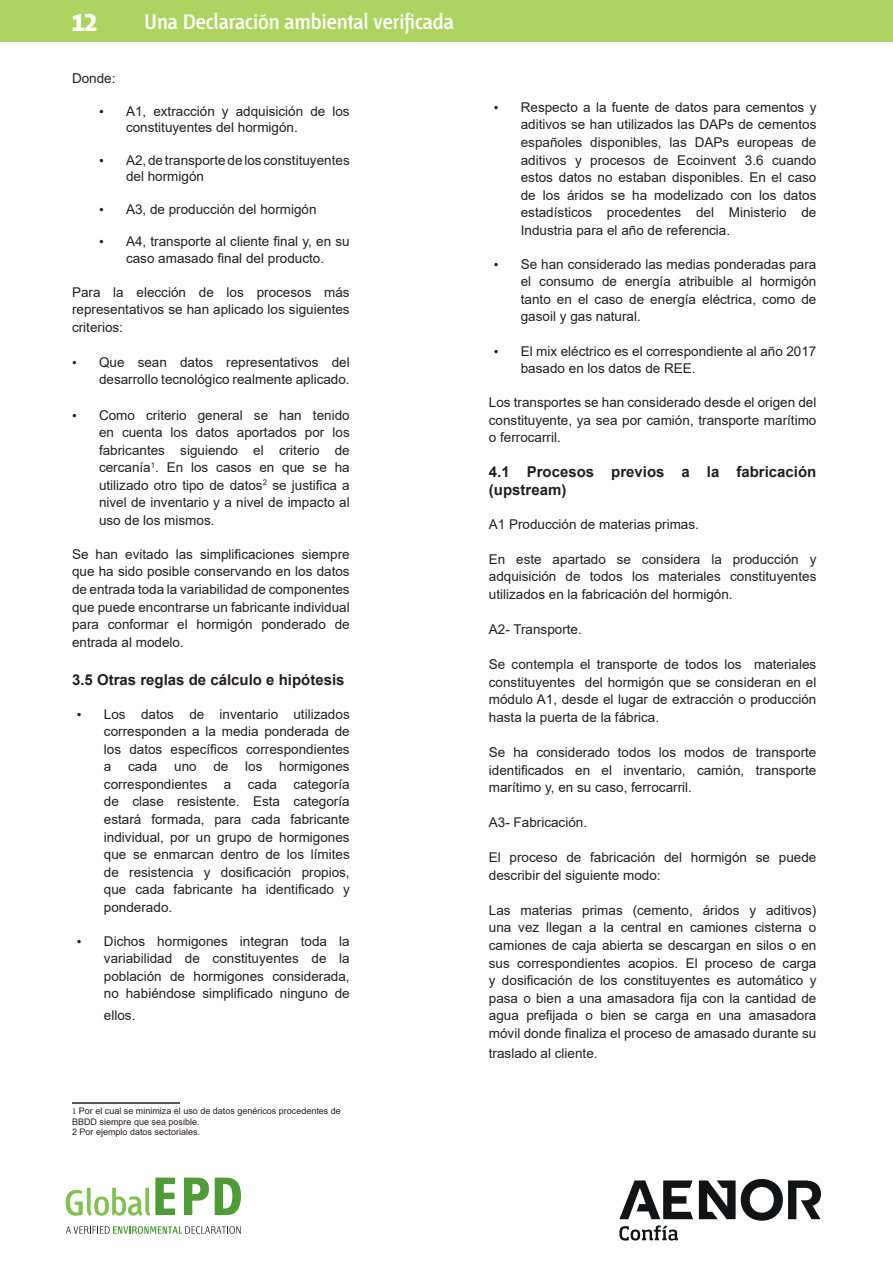
<style>
.page{position:relative;width:893px;height:1263px;background:#fff}
.page>*{position:absolute;margin:0;border:0;box-sizing:border-box;transform-origin:0 0}
.t1{font:27px "AENOR Fontana ND Titulares";color:#fff}
.t2{font:21px "AENOR Fontana ND Demibold";color:#fff}
.t3{font:700 15px/18px "Arial";color:#231f20}
.t4{font:13.5px/17.5px "Arial";color:#231f20;text-align:justify}
.t5{font:9px/10.8px "Arial";color:#231f20}
.s1{font-family:"Times New Roman"}
.s2{font-family:"Minion Pro"}
</style>
<div class="page">
<div style="left:0;top:0;width:893px;height:42px;background:#add461"></div>
<svg style="left:66px;top:1226px;width:175px;height:8px"></svg>
<svg style="left:66px;top:1177px;width:109px;height:39px"></svg>
<svg style="left:184px;top:1177px;width:25px;height:38px"></svg>
<svg style="left:215px;top:1177px;width:26px;height:38px"></svg>
<svg style="left:619px;top:1225px;width:59px;height:15px"></svg>
<svg style="left:619px;top:1180px;width:74px;height:39px"></svg>
<svg style="left:699px;top:1179px;width:122px;height:42px"></svg>
<hr style="left:72px;top:1102px;width:108px;height:2px;background:#231f20">
<h1 class="t1" style="left:72px;top:9px;width:27px">12</h1>
<h2 class="t2" style="left:144px;top:12px;width:311px">Una Declaración ambiental verificada</h2>
<p class="t4" style="left:72px;top:70px;width:45px">Donde:</p>
<p class="t4" style="left:126px;top:103px;width:225px;line-height:16.2px;text-indent:-27px"><span class="s1">•</span> A1, extracción y adquisición de los constituyentes del hormigón.</p>
<p class="t4" style="left:126px;top:152px;width:225px;line-height:16.2px;text-indent:-27px"><span class="s1">•</span> A2, de transporte de los constituyentes del hormigón</p>
<p class="t4" style="left:99px;top:200px;width:219px"><span class="s1">•</span> A3, de producción del hormigón</p>
<p class="t4" style="left:99px;top:233px;width:252px;line-height:16.2px;text-align:center"><span class="s1">•</span> A4, transporte al cliente final y, en su caso amasado final del producto.</p>
<p class="t4" style="left:72px;top:283px;width:279px">Para la elección de los procesos más representativos se han aplicado los siguientes criterios:</p>
<p class="t4" style="left:72px;top:353px;width:279px;text-align:right"><span class="s1">•</span> Que sean datos representativos del desarrollo tecnológico realmente aplicado.</p>
<p class="t4" style="left:99px;top:406px;width:252px;text-indent:-27px"><span class="s1">•</span> Como criterio general se han tenido en cuenta los datos aportados por los fabricantes siguiendo el criterio de cercanía<sup>1</sup>. En los casos en que se ha utilizado otro tipo de datos<sup>2</sup> se justifica a nivel de inventario y a nivel de impacto al uso de los mismos.</p>
<p class="t4" style="left:72px;top:545px;width:279px">Se han evitado las simplificaciones siempre que ha sido posible conservando en los datos de entrada toda la variabilidad de componentes que puede encontrarse un fabricante individual para conformar el hormigón ponderado de entrada al modelo.</p>
<p class="t3" style="left:72px;top:670px;width:274px">3.5 Otras reglas de cálculo e hipótesis</p>
<p class="t4" style="left:104px;top:705px;width:247px;text-indent:-27px"><span class="s1">•</span> Los datos de inventario utilizados corresponden a la media ponderada de los datos específicos correspondientes a cada uno de los hormigones correspondientes a cada categoría de clase resistente. Esta categoría estará formada, para cada fabricante individual, por un grupo de hormigones que se enmarcan dentro de los límites de resistencia y dosificación propios, que cada fabricante ha identificado y ponderado.</p>
<p class="t4" style="left:104px;top:932px;width:247px;text-indent:-27px"><span class="s1">•</span> Dichos hormigones integran toda la variabilidad de constituyentes de la población de hormigones considerada, no habiéndose simplificado ninguno de</p>
<p class="t4" style="left:104px;top:1006px;width:33px">ellos.</p>
<p class="t5" style="left:72px;top:1105px;width:270px"><span class="s2">1</span> Por el cual se minimiza el uso de datos genéricos procedentes de<br>BBDD siempre que sea posible.</p>
<p class="t5" style="left:72px;top:1127px;width:130px">2 Por ejemplo datos sectoriales.</p>
<p class="t4" style="left:521px;top:98px;width:297px;text-indent:-27px"><span class="s1">•</span> Respecto a la fuente de datos para cementos y aditivos se han utilizados las DAPs de cementos españoles disponibles, las DAPs europeas de aditivos y procesos de Ecoinvent 3.6 cuando estos datos no estaban disponibles. En el caso de los áridos se ha modelizado con los datos estadísticos procedentes del Ministerio de Industria para el año de referencia.</p>
<p class="t4" style="left:521px;top:255px;width:297px;text-indent:-27px"><span class="s1">•</span> Se han considerado las medias ponderadas para el consumo de energía atribuible al hormigón tanto en el caso de energía eléctrica, como de gasoil y gas natural.</p>
<p class="t4" style="left:521px;top:342px;width:297px;text-indent:-27px"><span class="s1">•</span> El mix eléctrico es el correspondiente al año 2017 basado en los datos de REE.</p>
<p class="t4" style="left:489px;top:393px;width:329px">Los transportes se han considerado desde el origen del constituyente, ya sea por camión, transporte marítimo o ferrocarril.</p>
<p class="t3" style="left:489px;top:463px;width:329px">4.1 Procesos previos a la fabricación (upstream)</p>
<p class="t4" style="left:489px;top:515px;width:212px">A1 Producción de materias primas.</p>
<p class="t4" style="left:489px;top:550px;width:329px">En este apartado se considera la producción y adquisición de todos los materiales constituyentes utilizados en la fabricación del hormigón.</p>
<p class="t4" style="left:489px;top:620px;width:95px">A2- Transporte.</p>
<p class="t4" style="left:489px;top:656px;width:329px">Se contempla el transporte de todos los materiales constituyentes del hormigón que se consideran en el módulo A1, desde el lugar de extracción o producción hasta la puerta de la fábrica.</p>
<p class="t4" style="left:489px;top:743px;width:329px">Se ha considerado todos los modos de transporte identificados en el inventario, camión, transporte marítimo y, en su caso, ferrocarril.</p>
<p class="t4" style="left:489px;top:813px;width:100px">A3- Fabricación.</p>
<p class="t4" style="left:489px;top:849px;width:329px">El proceso de fabricación del hormigón se puede describir del siguiente modo:</p>
<p class="t4" style="left:489px;top:901px;width:329px">Las materias primas (cemento, áridos y aditivos) una vez llegan a la central en camiones cisterna o camiones de caja abierta se descargan en silos o en sus correspondientes acopios. El proceso de carga y dosificación de los constituyentes es automático y pasa o bien a una amasadora fija con la cantidad de agua prefijada o bien se carga en una amasadora móvil donde finaliza el proceso de amasado durante su</p>
<p class="t4" style="left:489px;top:1044px;width:110px">traslado al cliente.</p>
</div>
